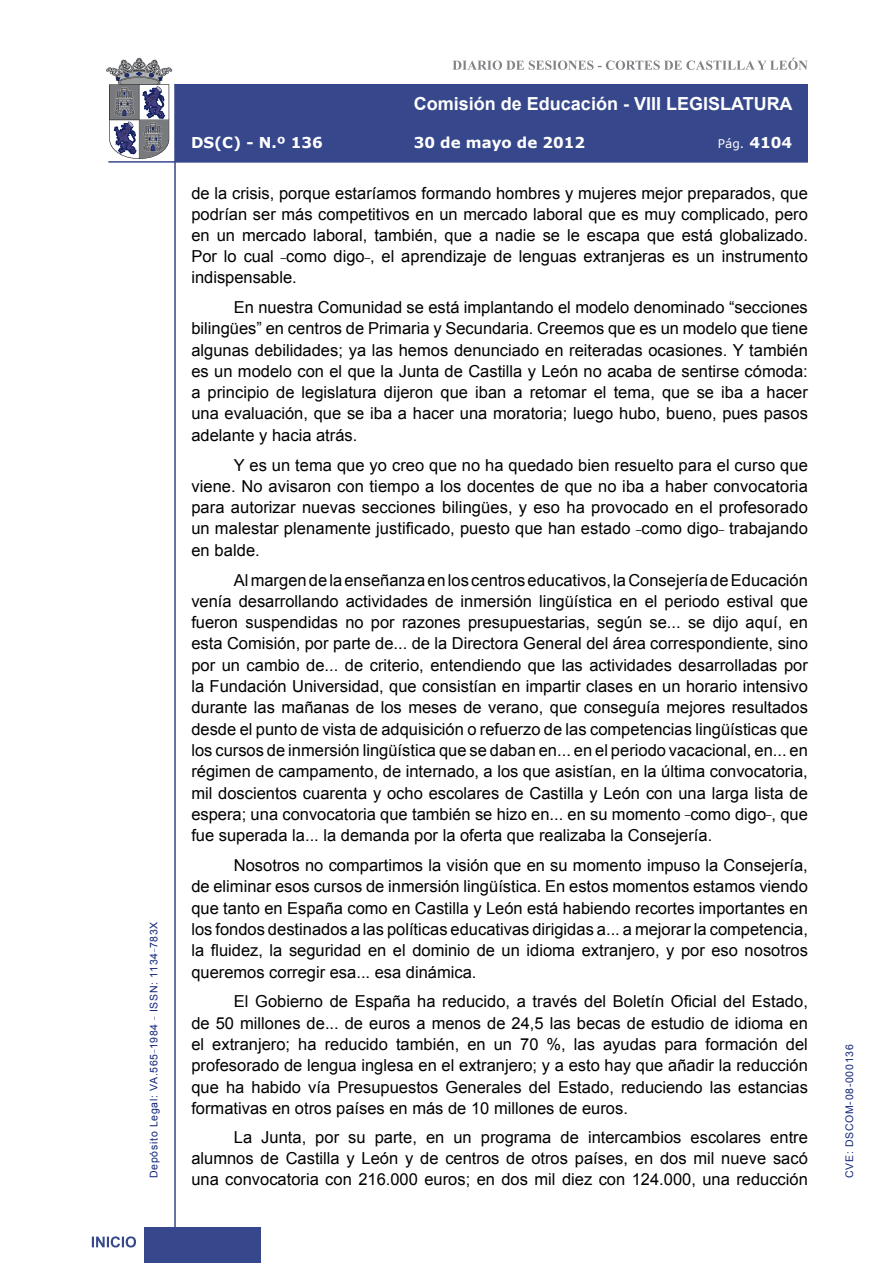
<style>
.page{position:relative;width:893px;height:1263px;background:#fff}
.page>*{position:absolute;margin:0;border:0;box-sizing:border-box;transform-origin:0 0}
.t1{font:700 18px "Arial";color:#fff}
.t2{font:16.5px/21.3px "Arial";color:#000;text-align:justify}
.t3{font:700 15px "Verdana";color:#fff}
.t4{font:12px "Verdana";color:#fff}
.t5{font:10.5px "Arial";letter-spacing:.065em;color:#122678}
.s1{font-weight:700;font-size:15px}
</style>
<div class="page">
<svg style="left:452px;top:58px;width:356px;height:12px"></svg>
<hr style="left:174px;top:84px;width:2px;height:1179px;background:#36478c">
<div style="left:144px;top:1227px;width:117px;height:36px;background:#36478c"></div>
<div style="left:175px;top:84px;width:633px;height:78px;background:#36478c"></div>
<hr style="left:108px;top:161px;width:700px;height:2px;background:#36478c">
<svg style="left:92px;top:1236px;width:44px;height:11px"></svg>
<svg style="left:106px;top:58px;width:66px;height:101px"></svg>
<p class="t5" style="left:147px;top:1178px;width:258px;rotate:-90deg">Depósito Legal: VA.565<sup>_</sup>1984 <sup>_</sup> ISSN: 1134<sup>_</sup>783X</p>
<p class="t1" style="left:414px;top:92px;width:380px">Comisión de Educación - VIII LEGISLATURA</p>
<p class="t3" style="left:191px;top:133px;width:133px">DS(C) - N.º 136</p>
<p class="t3" style="left:414px;top:133px;width:173px">30 de mayo de 2012</p>
<p class="t4" style="left:718px;top:136px;width:76px">Pág. <span class="s1">4104</span></p>
<p class="t2" style="left:191px;top:183px;width:618px">de la crisis, porque estaríamos formando hombres y mujeres mejor preparados, que podrían ser más competitivos en un mercado laboral que es muy complicado, pero en un mercado laboral, también, que a nadie se le escapa que está globalizado.<br>Por lo cual <sup>_</sup>como digo<sup>_</sup>, el aprendizaje de lenguas extranjeras es un instrumento indispensable.</p>
<p class="t2" style="left:191px;top:297px;width:618px;text-indent:43px">En nuestra Comunidad se está implantando el modelo denominado “secciones bilingües” en centros de Primaria y Secundaria. Creemos que es un modelo que tiene algunas debilidades; ya las hemos denunciado en reiteradas ocasiones. Y también es un modelo con el que la Junta de Castilla y León no acaba de sentirse cómoda: a principio de legislatura dijeron que iban a retomar el tema, que se iba a hacer una evaluación, que se iba a hacer una moratoria; luego hubo, bueno, pues pasos adelante y hacia atrás.</p>
<p class="t2" style="left:191px;top:454px;width:618px;text-indent:43px">Y es un tema que yo creo que no ha quedado bien resuelto para el curso que viene. No avisaron con tiempo a los docentes de que no iba a haber convocatoria para autorizar nuevas secciones bilingües, y eso ha provocado en el profesorado un malestar plenamente justificado, puesto que han estado <sup>_</sup>como digo<sup>_</sup> trabajando en balde.</p>
<p class="t2" style="left:191px;top:569px;width:618px;text-indent:43px">Al margen de la enseñanza en los centros educativos, la Consejería de Educación venía desarrollando actividades de inmersión lingüística en el periodo estival que fueron suspendidas no por razones presupuestarias, según se... se dijo aquí, en esta Comisión, por parte de... de la Directora General del área correspondiente, sino por un cambio de... de criterio, entendiendo que las actividades desarrolladas por la Fundación Universidad, que consistían en impartir clases en un horario intensivo durante las mañanas de los meses de verano, que conseguía mejores resultados desde el punto de vista de adquisición o refuerzo de las competencias lingüísticas que los cursos de inmersión lingüística que se daban en... en el periodo vacacional, en... en régimen de campamento, de internado, a los que asistían, en la última convocatoria, mil doscientos cuarenta y ocho escolares de Castilla y León con una larga lista de espera; una convocatoria que también se hizo en... en su momento <sup>_</sup>como digo<sup>_</sup>, que fue superada la... la demanda por la oferta que realizaba la Consejería.</p>
<p class="t2" style="left:191px;top:855px;width:618px;text-indent:43px">Nosotros no compartimos la visión que en su momento impuso la Consejería, de eliminar esos cursos de inmersión lingüística. En estos momentos estamos viendo que tanto en España como en Castilla y León está habiendo recortes importantes en los fondos destinados a las políticas educativas dirigidas a... a mejorar la competencia, la fluidez, la seguridad en el dominio de un idioma extranjero, y por eso nosotros queremos corregir esa... esa dinámica.</p>
<p class="t2" style="left:191px;top:991px;width:618px;text-indent:43px">El Gobierno de España ha reducido, a través del Boletín Oficial del Estado, de 50 millones de... de euros a menos de 24,5 las becas de estudio de idioma en el extranjero; ha reducido también, en un 70 %, las ayudas para formación del profesorado de lengua inglesa en el extranjero; y a esto hay que añadir la reducción que ha habido vía Presupuestos Generales del Estado, reduciendo las estancias formativas en otros países en más de 10 millones de euros.</p>
<p class="t2" style="left:191px;top:1127px;width:618px;text-indent:43px">La Junta, por su parte, en un programa de intercambios escolares entre alumnos de Castilla y León y de centros de otros países, en dos mil nueve sacó una convocatoria con 216.000 euros; en dos mil diez con 124.000, una reducción</p>
<p class="t5" style="left:843px;top:1178px;width:135px;rotate:-90deg">CVE: DSCOM-08-000136</p>
</div>
